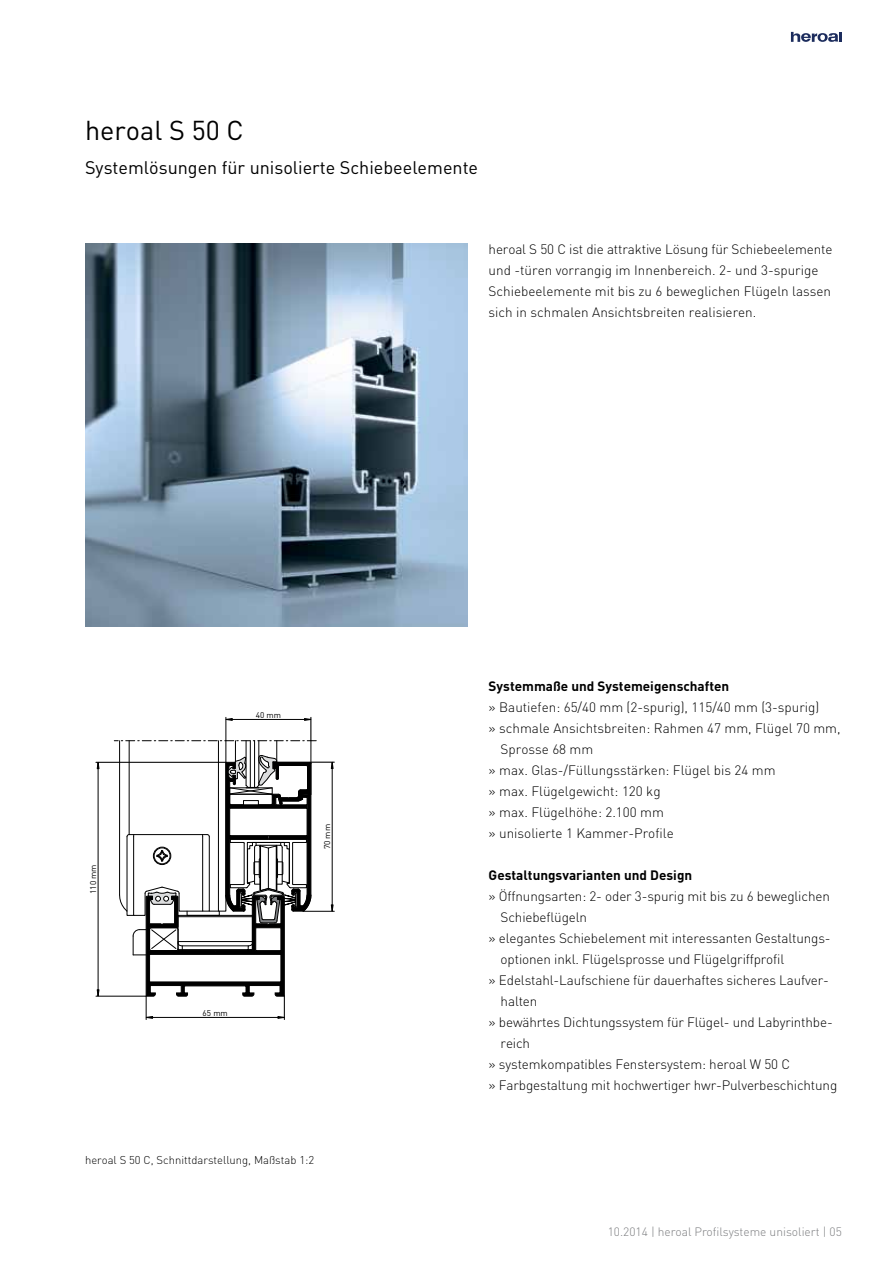
<style>
.page{position:relative;width:893px;height:1263px;background:#fff}
.page>*{position:absolute;margin:0;border:0;box-sizing:border-box;transform-origin:0 0}
.t1{font:27px "DIN Pro";color:#000}
.t2{font:18px "DIN Pro";color:#000}
.t3{font:300 13.5px/21px "DIN Pro";letter-spacing:-.01em;color:#000}
.t4{font:700 13.5px "DIN Pro";color:#000}
.t5{font:300 12px "DIN Pro";color:#7b7c7f}
.t6{font:300 11.25px "DIN Pro";color:#000}
.t7{font:8.25px "DIN Pro";color:#000}
</style>
<div class="page">
<svg style="left:791px;top:32px;width:51px;height:10px"></svg>
<img style="left:85px;top:244px;width:383px;height:382px">
<hr style="left:98px;top:762px;width:1px;height:234px;background:#000">
<hr style="left:96px;top:996px;width:50px;height:1px;background:#000">
<hr style="left:96px;top:762px;width:130px;height:1px;background:#000">
<svg style="left:114px;top:717px;width:220px;height:302px"></svg>
<h1 class="t1" style="left:85px;top:109px;width:160px">heroal S 50 C</h1>
<h2 class="t2" style="left:85px;top:154px;width:395px">Systemlösungen für unisolierte Schiebeelemente</h2>
<p class="t3" style="left:489px;top:238px;width:345px">heroal S 50 C ist die attraktive Lösung für Schiebeelemente und -türen vorrangig im Innenbereich. 2- und 3-spurige Schiebeelemente mit bis zu 6 beweglichen Flügeln lassen sich in schmalen Ansichtsbreiten realisieren.</p>
<p class="t7" style="left:87px;top:894px;width:31px;rotate:-90deg">110 mm</p>
<p class="t7" style="left:256px;top:708px;width:27px">40 mm</p>
<p class="t7" style="left:321px;top:849px;width:27px;rotate:-90deg">70 mm</p>
<p class="t7" style="left:203px;top:1006px;width:27px">65 mm</p>
<p class="t6" style="left:85px;top:1151px;width:231px">heroal S 50 C, Schnittdarstellung, Maßstab 1:2</p>
<p class="t4" style="left:489px;top:674px;width:242px">Systemmaße und Systemeigenschaften</p>
<p class="t3" style="left:489px;top:695px;width:332px">» Bautiefen: 65/40 mm (2-spurig), 115/40 mm (3-spurig)</p>
<p class="t3" style="left:489px;top:716px;width:353px">» schmale Ansichtsbreiten: Rahmen 47 mm, Flügel 70 mm,</p>
<p class="t3" style="left:501px;top:737px;width:94px">Sprosse 68 mm</p>
<p class="t3" style="left:489px;top:758px;width:288px">» max. Glas-/Füllungsstärken: Flügel bis 24 mm</p>
<p class="t3" style="left:489px;top:779px;width:174px">» max. Flügelgewicht: 120 kg</p>
<p class="t3" style="left:489px;top:800px;width:177px">» max. Flügelhöhe: 2.100 mm</p>
<p class="t3" style="left:489px;top:821px;width:187px">» unisolierte 1 Kammer-Profile</p>
<p class="t4" style="left:489px;top:864px;width:205px">Gestaltungsvarianten und Design</p>
<p class="t3" style="left:489px;top:884px;width:343px">» Öffnungsarten: 2- oder 3-spurig mit bis zu 6 beweglichen</p>
<p class="t3" style="left:501px;top:905px;width:88px">Schiebeflügeln</p>
<p class="t3" style="left:489px;top:926px;width:343px">» elegantes Schiebelement mit interessanten Gestaltungs-</p>
<p class="t3" style="left:501px;top:947px;width:285px">optionen inkl. Flügelsprosse und Flügelgriffprofil</p>
<p class="t3" style="left:489px;top:968px;width:342px">» Edelstahl-Laufschiene für dauerhaftes sicheres Laufver-</p>
<p class="t3" style="left:501px;top:989px;width:38px">halten</p>
<p class="t3" style="left:489px;top:1010px;width:346px">» bewährtes Dichtungssystem für Flügel- und Labyrinthbe-</p>
<p class="t3" style="left:501px;top:1031px;width:31px">reich</p>
<p class="t3" style="left:489px;top:1052px;width:303px">» systemkompatibles Fenstersystem: heroal W 50 C</p>
<p class="t3" style="left:489px;top:1073px;width:350px">» Farbgestaltung mit hochwertiger hwr-Pulverbeschichtung</p>
<p class="t5" style="left:608px;top:1222px;width:236px">10.2014 | heroal Profilsysteme unisoliert | 05</p>
</div>
